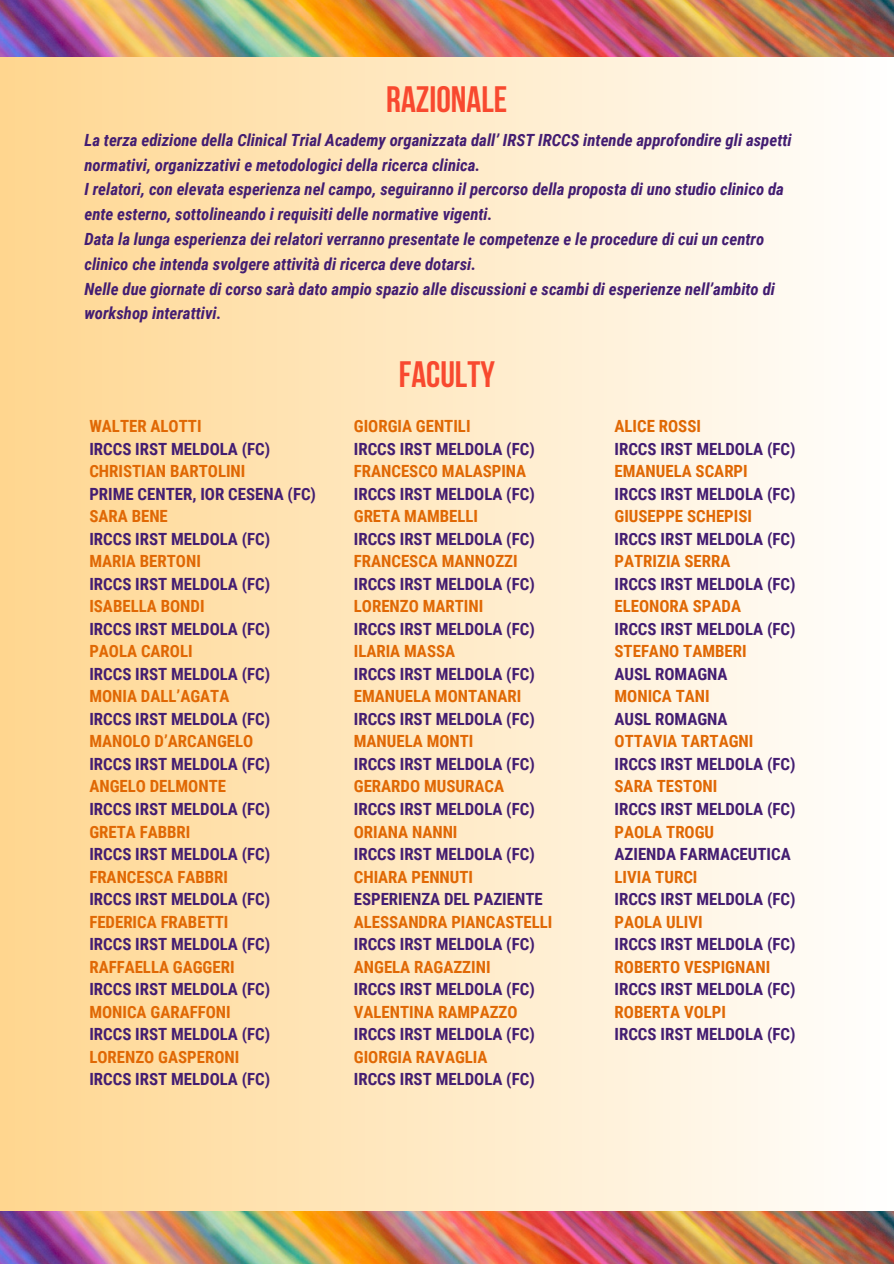
<style>
.page{position:relative;width:894px;height:1264px;background:#fff}
.page>*{position:absolute;margin:0;border:0;box-sizing:border-box;transform-origin:0 0}
.t1{font:700 36.6px "Bebas Neue";color:#f8492f}
.t2{font:700 16.8px "Roboto Condensed";color:#431d72}
.t3{font:700 16.8px "Roboto Condensed";color:#e06804}
.t4{font:italic 700 16.8px/24.8px "Roboto Condensed";color:#431d72}
</style>
<div class="page">
<div style="left:0;top:0;width:893px;height:1263px;background:linear-gradient(to right,#ffd68f,#fffefe)"></div>
<img style="left:0;top:0;width:893px;height:56px">
<img style="left:0;top:1211px;width:893px;height:52px">
<h1 class="t1" style="left:386px;top:84px;width:122px">RAZIONALE</h1>
<p class="t4" style="left:84px;top:128px;width:708px">La terza edizione della Clinical Trial Academy organizzata dall’ IRST IRCCS intende approfondire gli aspetti normativi, organizzativi e metodologici della ricerca clinica.<br>I relatori, con elevata esperienza nel campo, seguiranno il percorso della proposta di uno studio clinico da ente esterno, sottolineando i requisiti delle normative vigenti.<br>Data la lunga esperienza dei relatori verranno presentate le competenze e le procedure di cui un centro clinico che intenda svolgere attività di ricerca deve dotarsi.<br>Nelle due giornate di corso sarà dato ampio spazio alle discussioni e scambi di esperienze nell’ambito di workshop interattivi.</p>
<h1 class="t1" style="left:398px;top:359px;width:98px">FACULTY</h1>
<p class="t3" style="left:89px;top:417px;width:114px">WALTER ALOTTI</p>
<p class="t2" style="left:89px;top:439px;width:182px">IRCCS IRST MELDOLA (FC)</p>
<p class="t3" style="left:89px;top:462px;width:157px">CHRISTIAN BARTOLINI</p>
<p class="t2" style="left:89px;top:484px;width:228px">PRIME CENTER, IOR CESENA (FC)</p>
<p class="t3" style="left:89px;top:507px;width:80px">SARA BENE</p>
<p class="t2" style="left:89px;top:529px;width:182px">IRCCS IRST MELDOLA (FC)</p>
<p class="t3" style="left:89px;top:552px;width:113px">MARIA BERTONI</p>
<p class="t2" style="left:89px;top:574px;width:182px">IRCCS IRST MELDOLA (FC)</p>
<p class="t3" style="left:89px;top:597px;width:117px">ISABELLA BONDI</p>
<p class="t2" style="left:89px;top:619px;width:182px">IRCCS IRST MELDOLA (FC)</p>
<p class="t3" style="left:89px;top:642px;width:105px">PAOLA CAROLI</p>
<p class="t2" style="left:89px;top:664px;width:182px">IRCCS IRST MELDOLA (FC)</p>
<p class="t3" style="left:89px;top:687px;width:141px">MONIA DALL’AGATA</p>
<p class="t2" style="left:89px;top:709px;width:182px">IRCCS IRST MELDOLA (FC)</p>
<p class="t3" style="left:89px;top:732px;width:165px">MANOLO D’ARCANGELO</p>
<p class="t2" style="left:89px;top:754px;width:182px">IRCCS IRST MELDOLA (FC)</p>
<p class="t3" style="left:89px;top:777px;width:138px">ANGELO DELMONTE</p>
<p class="t2" style="left:89px;top:799px;width:182px">IRCCS IRST MELDOLA (FC)</p>
<p class="t3" style="left:89px;top:822px;width:103px">GRETA FABBRI</p>
<p class="t2" style="left:89px;top:844px;width:182px">IRCCS IRST MELDOLA (FC)</p>
<p class="t3" style="left:89px;top:867px;width:140px">FRANCESCA FABBRI</p>
<p class="t2" style="left:89px;top:889px;width:182px">IRCCS IRST MELDOLA (FC)</p>
<p class="t3" style="left:89px;top:912px;width:140px">FEDERICA FRABETTI</p>
<p class="t2" style="left:89px;top:934px;width:182px">IRCCS IRST MELDOLA (FC)</p>
<p class="t3" style="left:89px;top:957px;width:147px">RAFFAELLA GAGGERI</p>
<p class="t2" style="left:89px;top:979px;width:182px">IRCCS IRST MELDOLA (FC)</p>
<p class="t3" style="left:89px;top:1002px;width:143px">MONICA GARAFFONI</p>
<p class="t2" style="left:89px;top:1024px;width:182px">IRCCS IRST MELDOLA (FC)</p>
<p class="t3" style="left:89px;top:1047px;width:151px">LORENZO GASPERONI</p>
<p class="t2" style="left:89px;top:1069px;width:182px">IRCCS IRST MELDOLA (FC)</p>
<p class="t3" style="left:614px;top:417px;width:88px">ALICE ROSSI</p>
<p class="t2" style="left:614px;top:439px;width:182px">IRCCS IRST MELDOLA (FC)</p>
<p class="t3" style="left:614px;top:462px;width:135px">EMANUELA SCARPI</p>
<p class="t2" style="left:614px;top:484px;width:182px">IRCCS IRST MELDOLA (FC)</p>
<p class="t3" style="left:614px;top:507px;width:139px">GIUSEPPE SCHEPISI</p>
<p class="t2" style="left:614px;top:529px;width:182px">IRCCS IRST MELDOLA (FC)</p>
<p class="t3" style="left:614px;top:552px;width:117px">PATRIZIA SERRA</p>
<p class="t2" style="left:614px;top:574px;width:182px">IRCCS IRST MELDOLA (FC)</p>
<p class="t3" style="left:614px;top:597px;width:128px">ELEONORA SPADA</p>
<p class="t2" style="left:614px;top:619px;width:182px">IRCCS IRST MELDOLA (FC)</p>
<p class="t3" style="left:614px;top:642px;width:134px">STEFANO TAMBERI</p>
<p class="t2" style="left:614px;top:664px;width:114px">AUSL ROMAGNA</p>
<p class="t3" style="left:614px;top:687px;width:97px">MONICA TANI</p>
<p class="t2" style="left:614px;top:709px;width:114px">AUSL ROMAGNA</p>
<p class="t3" style="left:614px;top:732px;width:140px">OTTAVIA TARTAGNI</p>
<p class="t2" style="left:614px;top:754px;width:182px">IRCCS IRST MELDOLA (FC)</p>
<p class="t3" style="left:614px;top:777px;width:104px">SARA TESTONI</p>
<p class="t2" style="left:614px;top:799px;width:182px">IRCCS IRST MELDOLA (FC)</p>
<p class="t3" style="left:614px;top:822px;width:101px">PAOLA TROGU</p>
<p class="t2" style="left:614px;top:844px;width:178px">AZIENDA FARMACEUTICA</p>
<p class="t3" style="left:614px;top:867px;width:84px">LIVIA TURCI</p>
<p class="t2" style="left:614px;top:889px;width:182px">IRCCS IRST MELDOLA (FC)</p>
<p class="t3" style="left:614px;top:912px;width:90px">PAOLA ULIVI</p>
<p class="t2" style="left:614px;top:934px;width:182px">IRCCS IRST MELDOLA (FC)</p>
<p class="t3" style="left:614px;top:957px;width:157px">ROBERTO VESPIGNANI</p>
<p class="t2" style="left:614px;top:979px;width:182px">IRCCS IRST MELDOLA (FC)</p>
<p class="t3" style="left:614px;top:1002px;width:113px">ROBERTA VOLPI</p>
<p class="t2" style="left:614px;top:1024px;width:182px">IRCCS IRST MELDOLA (FC)</p>
<p class="t3" style="left:354px;top:417px;width:118px">GIORGIA GENTILI</p>
<p class="t2" style="left:354px;top:439px;width:182px">IRCCS IRST MELDOLA (FC)</p>
<p class="t3" style="left:354px;top:462px;width:174px">FRANCESCO MALASPINA</p>
<p class="t2" style="left:354px;top:484px;width:182px">IRCCS IRST MELDOLA (FC)</p>
<p class="t3" style="left:354px;top:507px;width:126px">GRETA MAMBELLI</p>
<p class="t2" style="left:354px;top:529px;width:182px">IRCCS IRST MELDOLA (FC)</p>
<p class="t3" style="left:354px;top:552px;width:165px">FRANCESCA MANNOZZI</p>
<p class="t2" style="left:354px;top:574px;width:182px">IRCCS IRST MELDOLA (FC)</p>
<p class="t3" style="left:354px;top:597px;width:131px">LORENZO MARTINI</p>
<p class="t2" style="left:354px;top:619px;width:182px">IRCCS IRST MELDOLA (FC)</p>
<p class="t3" style="left:354px;top:642px;width:103px">ILARIA MASSA</p>
<p class="t2" style="left:354px;top:664px;width:182px">IRCCS IRST MELDOLA (FC)</p>
<p class="t3" style="left:354px;top:687px;width:169px">EMANUELA MONTANARI</p>
<p class="t2" style="left:354px;top:709px;width:182px">IRCCS IRST MELDOLA (FC)</p>
<p class="t3" style="left:354px;top:732px;width:121px">MANUELA MONTI</p>
<p class="t2" style="left:354px;top:754px;width:182px">IRCCS IRST MELDOLA (FC)</p>
<p class="t3" style="left:354px;top:777px;width:152px">GERARDO MUSURACA</p>
<p class="t2" style="left:354px;top:799px;width:182px">IRCCS IRST MELDOLA (FC)</p>
<p class="t3" style="left:354px;top:822px;width:105px">ORIANA NANNI</p>
<p class="t2" style="left:354px;top:844px;width:182px">IRCCS IRST MELDOLA (FC)</p>
<p class="t3" style="left:354px;top:867px;width:121px">CHIARA PENNUTI</p>
<p class="t2" style="left:354px;top:889px;width:190px">ESPERIENZA DEL PAZIENTE</p>
<p class="t3" style="left:354px;top:912px;width:200px">ALESSANDRA PIANCASTELLI</p>
<p class="t2" style="left:354px;top:934px;width:182px">IRCCS IRST MELDOLA (FC)</p>
<p class="t3" style="left:354px;top:957px;width:138px">ANGELA RAGAZZINI</p>
<p class="t2" style="left:354px;top:979px;width:182px">IRCCS IRST MELDOLA (FC)</p>
<p class="t3" style="left:354px;top:1002px;width:165px">VALENTINA RAMPAZZO</p>
<p class="t2" style="left:354px;top:1024px;width:182px">IRCCS IRST MELDOLA (FC)</p>
<p class="t3" style="left:354px;top:1047px;width:135px">GIORGIA RAVAGLIA</p>
<p class="t2" style="left:354px;top:1069px;width:182px">IRCCS IRST MELDOLA (FC)</p>
</div>
